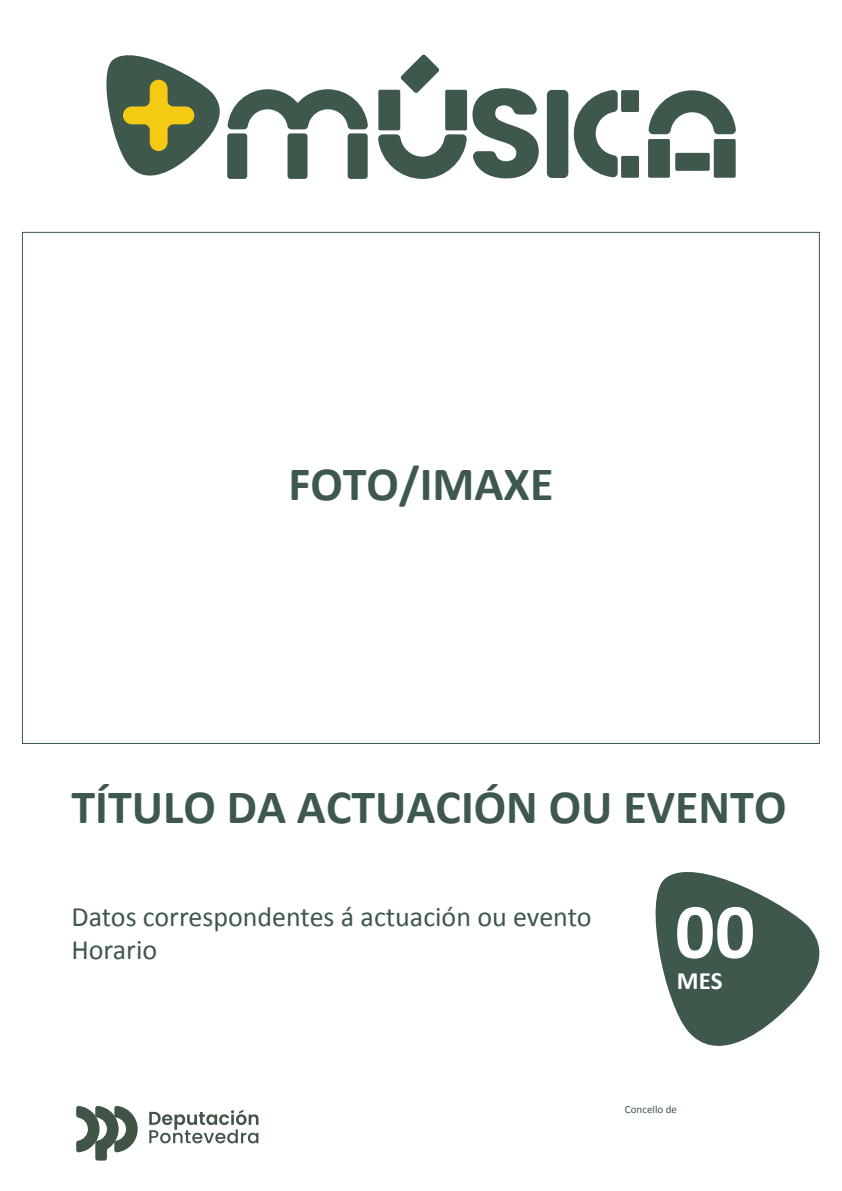
<style>
.page{position:relative;width:842px;height:1191px;background:#fff}
.page>*{position:absolute;margin:0;border:0;box-sizing:border-box;transform-origin:0 0}
.t1{font:700 79px "Calibri";color:#fff}
.t2{font:700 48px "Calibri";color:#3e584c}
.t3{font:28px/33.6px "Calibri";color:#3e584c}
.t4{font:700 25px "Calibri";color:#fff}
.t5{font:11px "Calibri";color:#3e584c}
</style>
<div class="page">
<svg style="left:76px;top:1105px;width:62px;height:55px"></svg>
<svg style="left:149px;top:1109px;width:109px;height:34px"></svg>
<div style="left:675px;top:153px;width:35px;height:18px;background:#3e584c;border-radius:2px"></div>
<div style="left:547px;top:90px;width:21px;height:88px;background:#3e584c;border-radius:5px"></div>
<svg style="left:574px;top:90px;width:44px;height:87px"></svg>
<div style="left:621px;top:90px;width:18px;height:22px;background:#3e584c;border-radius:2px"></div>
<div style="left:621px;top:156px;width:18px;height:22px;background:#3e584c;border-radius:2px"></div>
<svg style="left:649px;top:90px;width:87px;height:44px"></svg>
<div style="left:714px;top:139px;width:22px;height:39px;background:#3e584c;border-radius:2px"></div>
<div style="left:648px;top:139px;width:22px;height:39px;background:#3e584c;border-radius:2px"></div>
<svg style="left:378px;top:54px;width:161px;height:125px"></svg>
<svg style="left:106px;top:55px;width:262px;height:124px"></svg>
<div style="left:348px;top:133px;width:20px;height:46px;background:#3e584c;border-radius:3px"></div>
<div style="left:287px;top:133px;width:20px;height:46px;background:#3e584c;border-radius:3px"></div>
<svg style="left:655px;top:872px;width:165px;height:174px"></svg>
<h2 class="t2" style="left:288px;top:453px;width:267px">FOTO/IMAXE</h2>
<h2 class="t2" style="left:71px;top:776px;width:716px">TÍTULO DA ACTUACIÓN OU EVENTO</h2>
<p class="t3" style="left:71px;top:899px;width:522px">Datos correspondentes á actuación ou evento<br>Horario</p>
<h1 class="t1" style="left:675px;top:881px;width:82px">00</h1>
<p class="t4" style="left:677px;top:964px;width:47px">MES</p>
<p class="t5" style="left:625px;top:1102px;width:54px">Concello de</p>
</div>
